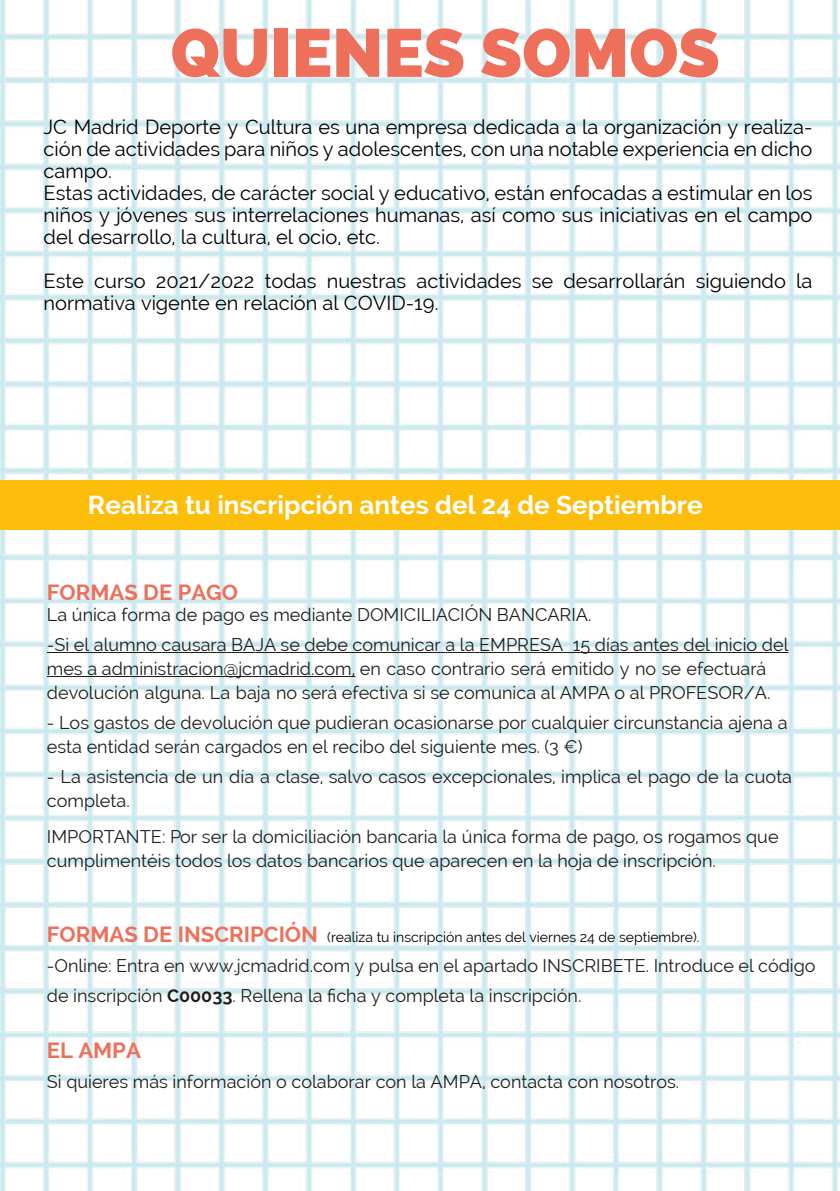
<style>
.page{position:relative;width:840px;height:1191px;background:#fff}
.page>*{position:absolute;margin:0;border:0;box-sizing:border-box;transform-origin:0 0}
.t1{font:800 67.6px "Raleway";color:#ee705b}
.t2{font:700 26px "Raleway";color:#fff}
.t3{font:700 22px "Raleway";color:#ee705b}
.t4{font:20px/22px "Raleway";color:#000}
.t5{font:18px/24px "Raleway";color:#1d1d1b}
.t6{font:14px "Raleway";color:#000}
.s1{font-weight:700;font-size:22px;color:#ee705b}
.s2{font-weight:700}
</style>
<div class="page">
<img style="left:0;top:0;width:839px;height:1191px">
<div style="left:0;top:480px;width:839px;height:49px;background:#fcbe0b"></div>
<svg style="left:47px;top:652px;width:47px;height:1px"></svg>
<hr style="left:94px;top:652px;width:63px;height:1px;background:#1d1d1b">
<hr style="left:161px;top:652px;width:49px;height:1px;background:#1d1d1b">
<svg style="left:210px;top:652px;width:94px;height:1px"></svg>
<hr style="left:304px;top:652px;width:136px;height:1px;background:#1d1d1b">
<svg style="left:440px;top:652px;width:39px;height:1px"></svg>
<hr style="left:479px;top:652px;width:199px;height:1px;background:#1d1d1b">
<hr style="left:683px;top:652px;width:105px;height:1px;background:#1d1d1b">
<hr style="left:47px;top:676px;width:308px;height:1px;background:#1d1d1b">
<h1 class="t1" style="left:170px;top:14px;width:550px">QUIENES SOMOS</h1>
<p class="t4" style="left:44px;top:116px;width:770px">JC Madrid Deporte y Cultura es una empresa dedicada a la organización y realiza&shy;ción de actividades para niños y adolescentes, con una notable experiencia en dicho campo.<br>Estas actividades, de carácter social y educativo, están enfocadas a estimular en los niños y jóvenes sus interrelaciones humanas, así como sus iniciativas en el campo del desarrollo, la cultura, el ocio, etc.</p>
<p class="t4" style="left:44px;top:270px;width:770px">Este curso 2021/2022 todas nuestras actividades se desarrollarán siguiendo la normativa vigente en relación al COVID-19.</p>
<h2 class="t2" style="left:88px;top:490px;width:615px">Realiza tu inscripción antes del 24 de Septiembre</h2>
<p class="t3" style="left:47px;top:579px;width:193px">FORMAS DE PAGO</p>
<p class="t5" style="left:47px;top:600px;width:742px;line-height:30px">La única forma de pago es mediante DOMICILIACIÓN BANCARIA.<br>-Si el alumno causara BAJA se debe comunicar a la EMPRESA 15 días antes del inicio del</p>
<p class="t5" style="left:47px;top:657px;width:724px">mes a administracion@jcmadrid.com, en caso contrario será emitido y no se efectuará devolución alguna. La baja no será efectiva si se comunica al AMPA o al PROFESOR/A.</p>
<p class="t5" style="left:47px;top:711px;width:741px">- Los gastos de devolución que pudieran ocasionarse por cualquier circunstancia ajena a esta entidad serán cargados en el recibo del siguiente mes. (3 €)</p>
<p class="t5" style="left:47px;top:765px;width:746px">- La asistencia de un día a clase, salvo casos excepcionales, implica el pago de la cuota completa.</p>
<p class="t5" style="left:47px;top:825px;width:732px">IMPORTANTE: Por ser la domiciliación bancaria la única forma de pago, os rogamos que cumplimentéis todos los datos bancarios que aparecen en la hoja de inscripción.</p>
<p class="t6" style="left:47px;top:928px;width:654px"><span class="s1">FORMAS DE INSCRIPCIÓN</span> (realiza tu inscripción antes del viernes 24 de septiembre).</p>
<p class="t5" style="left:47px;top:950px;width:769px;line-height:30px">-Online: Entra en www.jcmadrid.com y pulsa en el apartado INSCRIBETE. Introduce el código de inscripción <span class="s2">C00033</span>. Rellena la ficha y completa la inscripción.</p>
<p class="t3" style="left:47px;top:1037px;width:95px">EL AMPA</p>
<p class="t5" style="left:47px;top:1069px;width:633px">Si quieres más información o colaborar con la AMPA, contacta con nosotros.</p>
</div>
